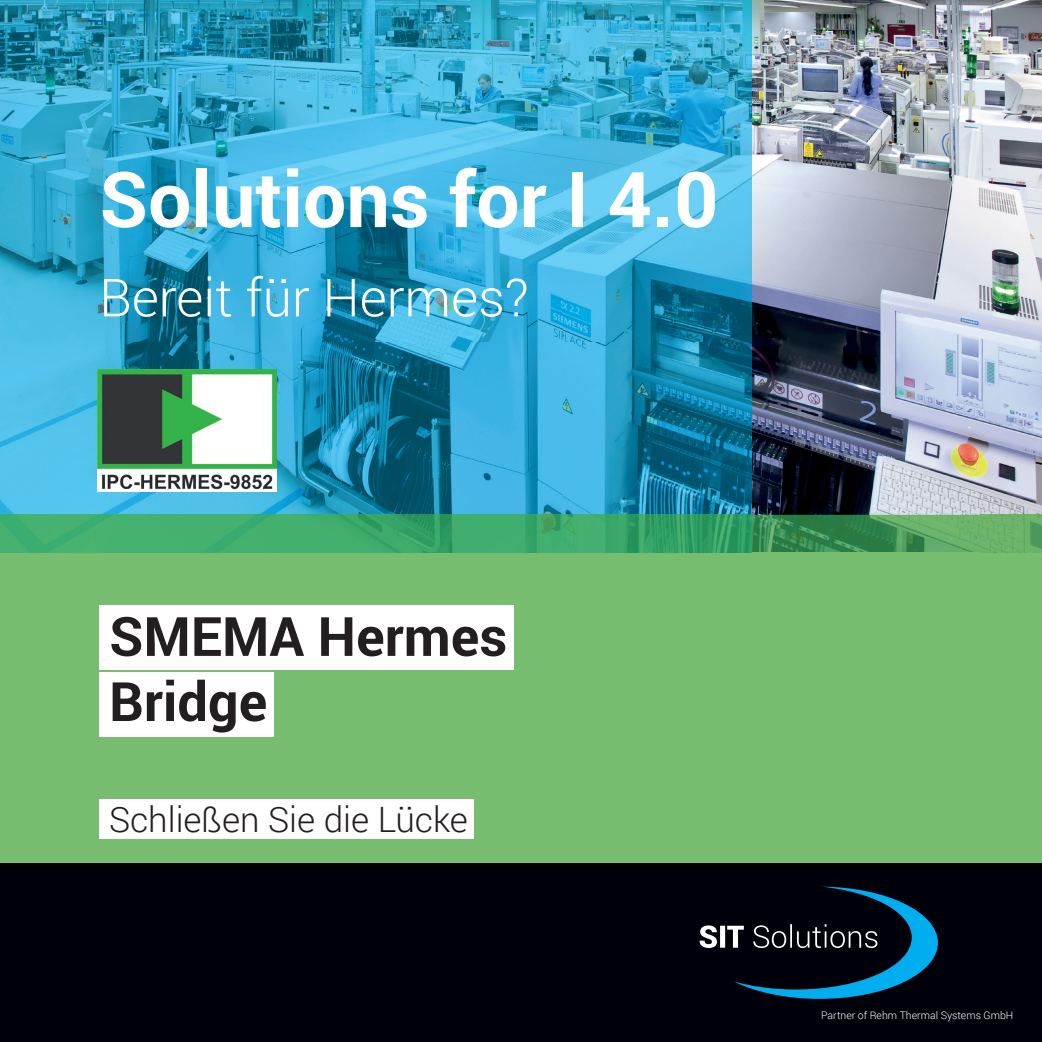
<style>
.page{position:relative;width:1042px;height:1042px;background:#fff}
.page>*{position:absolute;margin:0;border:0;box-sizing:border-box;transform-origin:0 0}
.t1{font:700 77px "Roboto";color:#fff}
.t2{font:700 54.25px/65.1px "Roboto";color:#231f20}
.t3{font:300 52.5px "Roboto";color:#fff}
.t4{font:300 35px "Roboto";color:#231f20}
.t5{font:300 10.5px "Roboto";color:#fff}
</style>
<div class="page">
<img style="left:752px;top:0;width:290px;height:515px">
<img style="left:0;top:0;width:752px;height:515px">
<div style="left:0;top:552px;width:1042px;height:311px;background:#76bd6f"></div>
<img style="left:0;top:515px;width:1042px;height:37px">
<div style="left:0;top:863px;width:1042px;height:179px;background:#00000b"></div>
<svg style="left:699px;top:886px;width:239px;height:113px"></svg>
<img style="left:98px;top:369px;width:178px;height:122px">
<div style="left:99px;top:605px;width:414px;height:65px;background:#fff"></div>
<div style="left:99px;top:672px;width:175px;height:65px;background:#fff"></div>
<div style="left:99px;top:799px;width:375px;height:39px;background:#fff"></div>
<h1 class="t1" style="left:99px;top:145px;width:621px">Solutions for I 4.0</h1>
<h3 class="t3" style="left:99px;top:261px;width:431px">Bereit für Hermes?</h3>
<h2 class="t2" style="left:109px;top:602px;width:400px">SMEMA Hermes<br>Bridge</h2>
<h3 class="t4" style="left:109px;top:795px;width:360px">Schließen Sie die Lücke</h3>
<p class="t5" style="left:821px;top:1008px;width:194px">Partner of Rehm Thermal Systems GmbH</p>
</div>
